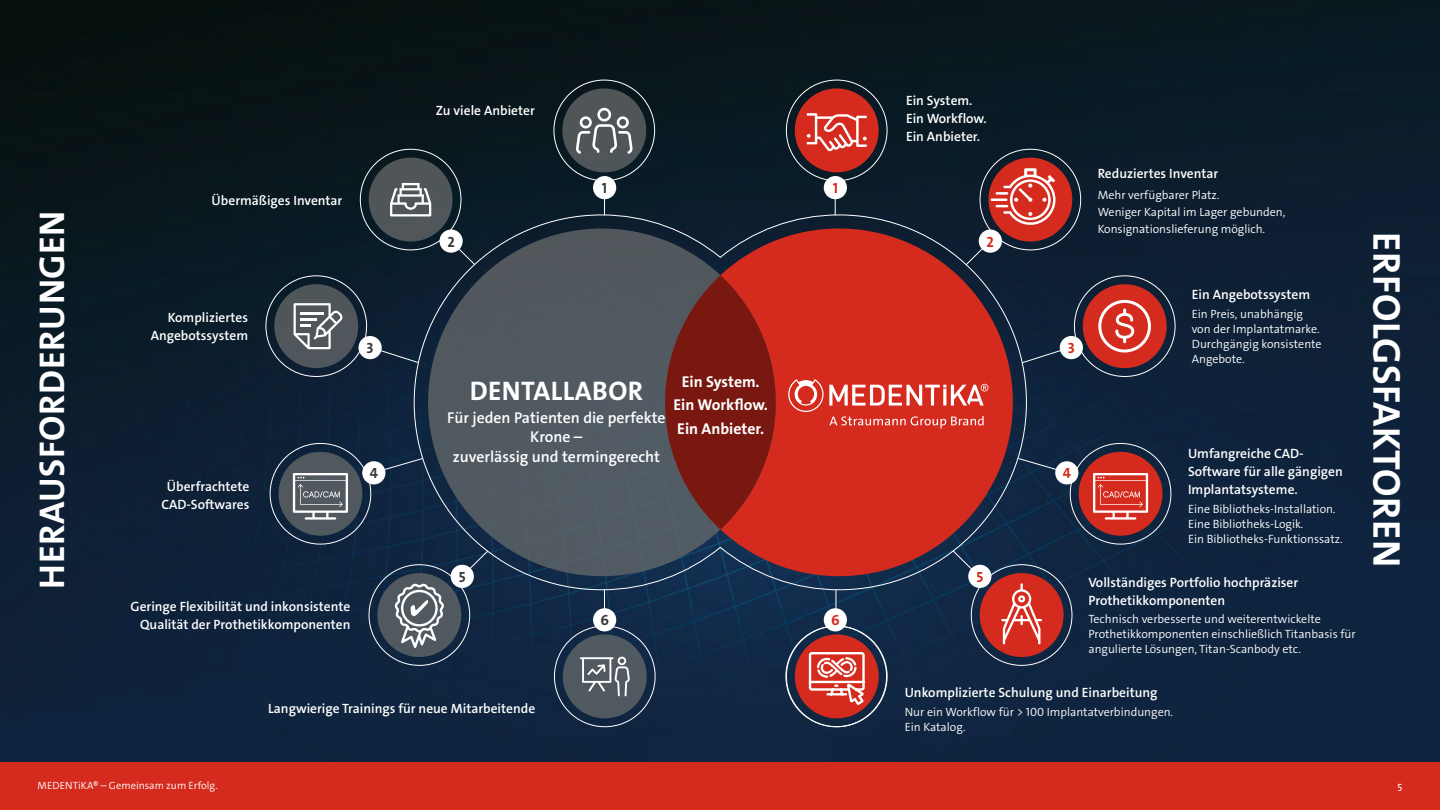
<style>
.page{position:relative;width:1440px;height:810px;background:#fff}
.page>*{position:absolute;margin:0;border:0;box-sizing:border-box;transform-origin:0 0}
.t1{font:39px "The Sans LP7 Bld";letter-spacing:.015em;color:#fff}
.t2{font:36px "The Sans LP7 Bld";letter-spacing:.015em;color:#fff}
.t3{font:27px "The Sans LP7 Bld";letter-spacing:.015em;color:#fff}
.t4{font:15.75px/19.5px "The Sans LP6 Se Bld";color:#fff;text-align:center}
.t5{font:15.75px/23.2px "The Sans LP7 Bld";color:#fff;text-align:center}
.t6{font:14.85px "The Sans LP7 Bld";color:#36393a}
.t7{font:14.85px "The Sans LP7 Bld";color:#d52b1e}
.t8{font:13.5px/18px "The Sans LP6 Se Bld";color:#fff}
.t9{font:12px/15px "The Sans LP4 Se Lig";color:#fff}
.t10{font:10.5px "The Sans LP4 Se Lig";color:#fff}
.t11{font:10.5px "The Sans LP5 Plain";color:#fff}
</style>
<div class="page">
<img style="left:0;top:0;width:1440px;height:762px">
<div style="left:0;top:762px;width:1440px;height:48px;background:#d52b1e"></div>
<svg style="left:413px;top:214px;width:614px;height:377px;background:#182c43"></svg>
<div style="left:428px;top:229px;width:348px;height:347px;background:#515a61;border-radius:50%"></div>
<svg style="left:707px;top:229px;width:306px;height:347px;background:#b82b24"></svg>
<svg style="left:548px;top:620px;width:113px;height:113px;background:#38485a"></svg>
<svg style="left:548px;top:74px;width:113px;height:113px;background:#354045"></svg>
<svg style="left:264px;top:274px;width:156px;height:103px;background:#323f4c"></svg>
<svg style="left:269px;top:442px;width:220px;height:224px;background:#2b3d51"></svg>
<svg style="left:360px;top:149px;width:116px;height:117px;background:#333f46"></svg>
<svg style="left:788px;top:379px;width:200px;height:50px;background:#dd544a"></svg>
<svg style="left:665px;top:275px;width:111px;height:255px;background:#7b1d16"></svg>
<hr style="left:604px;top:181px;width:1px;height:34px;background:#fff">
<hr style="left:604px;top:590px;width:1px;height:36px;background:#fff">
<hr style="left:835px;top:181px;width:1px;height:34px;background:#fff">
<hr style="left:836px;top:590px;width:1px;height:36px;background:#fff">
<svg style="left:780px;top:74px;width:113px;height:113px;background:#6a3132"></svg>
<svg style="left:1021px;top:274px;width:156px;height:103px;background:#5b323c"></svg>
<svg style="left:952px;top:442px;width:220px;height:224px;background:#4e3040"></svg>
<svg style="left:965px;top:149px;width:116px;height:117px;background:#69373b"></svg>
<svg style="left:780px;top:620px;width:113px;height:113px;background:#72434d"></svg>
<div style="left:593px;top:176px;width:23px;height:23px;background:#fff;border-radius:50%"></div>
<div style="left:824px;top:176px;width:23px;height:23px;background:#fff;border-radius:50%"></div>
<div style="left:979px;top:230px;width:23px;height:23px;background:#fff;border-radius:50%"></div>
<div style="left:439px;top:230px;width:24px;height:23px;background:#fff;border-radius:50%"></div>
<div style="left:1060px;top:336px;width:23px;height:23px;background:#fff;border-radius:50%"></div>
<div style="left:358px;top:336px;width:24px;height:23px;background:#fff;border-radius:50%"></div>
<div style="left:1055px;top:461px;width:23px;height:23px;background:#fff;border-radius:50%"></div>
<div style="left:362px;top:461px;width:23px;height:23px;background:#fff;border-radius:50%"></div>
<div style="left:968px;top:565px;width:23px;height:23px;background:#fff;border-radius:50%"></div>
<div style="left:451px;top:565px;width:23px;height:23px;background:#fff;border-radius:50%"></div>
<div style="left:593px;top:608px;width:23px;height:23px;background:#fff;border-radius:50%"></div>
<div style="left:824px;top:608px;width:23px;height:23px;background:#fff;border-radius:50%"></div>
<h2 class="t2" style="left:29px;top:589px;width:380px;rotate:-90deg">HERAUSFORDERUNGEN</h2>
<p class="t8" style="left:212px;top:192px;width:132px">Übermäßiges Inventar</p>
<p class="t8" style="left:151px;top:309px;width:99px;text-align:right">Kompliziertes<br>Angebotssystem</p>
<p class="t8" style="left:436px;top:102px;width:101px">Zu viele Anbieter</p>
<p class="t6" style="left:602px;top:179px;width:7px">1</p>
<p class="t7" style="left:833px;top:179px;width:7px">1</p>
<p class="t8" style="left:906px;top:92px;width:82px">Ein System.<br>Ein Workflow.<br>Ein Anbieter.</p>
<p class="t6" style="left:447px;top:232px;width:9px">2</p>
<p class="t7" style="left:987px;top:232px;width:9px">2</p>
<p class="t6" style="left:367px;top:339px;width:9px">3</p>
<p class="t7" style="left:1068px;top:339px;width:9px">3</p>
<p class="t8" style="left:1098px;top:165px;width:122px">Reduziertes Inventar</p>
<p class="t9" style="left:1098px;top:186px;width:189px;line-height:17px">Mehr verfügbarer Platz.<br>Weniger Kapital im Lager gebunden,<br>Konsignationslieferung möglich.</p>
<p class="t8" style="left:1192px;top:286px;width:120px">Ein Angebotssystem</p>
<p class="t9" style="left:1192px;top:307px;width:131px">Ein Preis, unabhängig von der Implantatmarke.<br>Durchgängig konsistente<br>Angebote.</p>
<p class="t5" style="left:673px;top:370px;width:96px">Ein System.<br>Ein Workflow.<br>Ein Anbieter.</p>
<h3 class="t3" style="left:470px;top:373px;width:175px">DENTALLABOR</h3>
<p class="t4" style="left:447px;top:408px;width:220px">Für jeden Patienten die perfekte<br>Krone –<br>zuverlässig und termingerecht</p>
<p class="t8" style="left:1188px;top:444px;width:156px">Umfangreiche CAD-<br>Software für alle gängigen<br>Implantatsysteme.</p>
<p class="t9" style="left:1188px;top:501px;width:156px">Eine Bibliotheks-Installation.<br>Eine Bibliotheks-Logik.<br>Ein Bibliotheks-Funktionssatz.</p>
<p class="t8" style="left:1088px;top:573px;width:211px">Vollständiges Portfolio hochpräziser<br>Prothetikkomponenten</p>
<p class="t9" style="left:1088px;top:612px;width:269px">Technisch verbesserte und weiterentwickelte<br>Prothetikkomponenten einschließlich Titanbasis für angulierte Lösungen, Titan-Scanbody etc.</p>
<p class="t8" style="left:905px;top:683px;width:254px">Unkomplizierte Schulung und Einarbeitung</p>
<p class="t9" style="left:905px;top:704px;width:270px">Nur ein Workflow für &gt; 100 Implantatverbindungen.<br>Ein Katalog.</p>
<p class="t6" style="left:370px;top:464px;width:10px">4</p>
<p class="t7" style="left:1063px;top:464px;width:10px">4</p>
<p class="t8" style="left:162px;top:478px;width:89px;text-align:center">Überfrachtete<br>CAD-Softwares</p>
<p class="t6" style="left:459px;top:567px;width:8px">5</p>
<p class="t7" style="left:976px;top:567px;width:8px">5</p>
<p class="t6" style="left:600px;top:611px;width:10px">6</p>
<p class="t7" style="left:831px;top:611px;width:10px">6</p>
<p class="t8" style="left:131px;top:598px;width:221px;text-align:right">Geringe Flexibilität und inkonsistente<br>Qualität der Prothetikkomponenten</p>
<p class="t8" style="left:268px;top:700px;width:269px">Langwierige Trainings für neue Mitarbeitende</p>
<h1 class="t1" style="left:1412px;top:232px;width:336px;rotate:90deg">ERFOLGSFAKTOREN</h1>
<p class="t10" style="left:38px;top:779px;width:182px">MEDENTiKA® – Gemeinsam zum Erfolg.</p>
<p class="t11" style="left:1398px;top:780px;width:6px">5</p>
</div>
